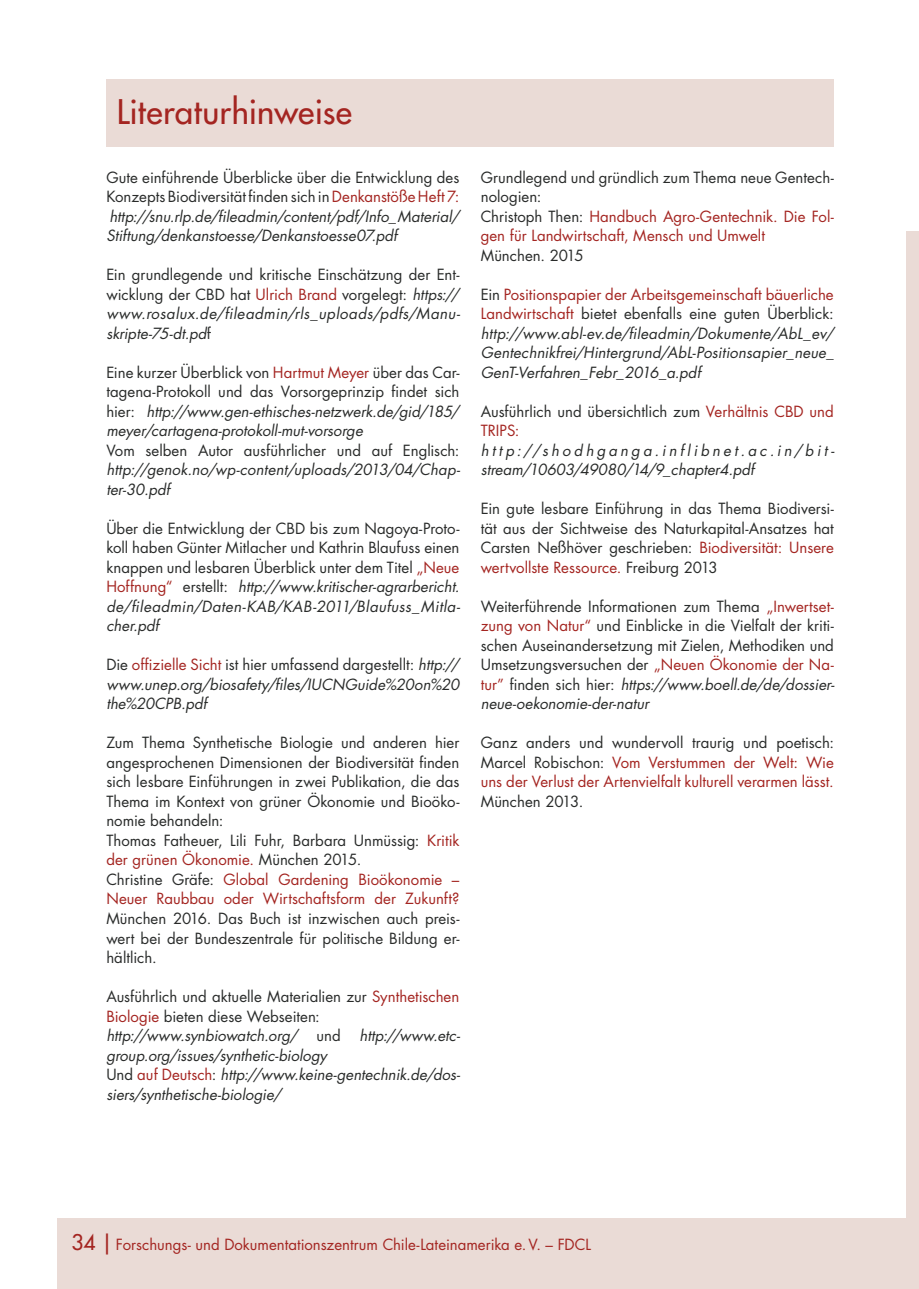
<style>
.page{position:relative;width:919px;height:1289px;background:#fff}
.page>*{position:absolute;margin:0;border:0;box-sizing:border-box;transform-origin:0 0}
.t1{font:500 33px "Futura Com";letter-spacing:.005em;color:#a42521}
.t2{font:15px/19.5px "Futura Std";color:#292b2a;text-align:justify}
.t3{font:italic 15px/19.5px "Futura Std";letter-spacing:.005em;color:#292b2a;text-align:justify}
.t4{font:15px/19.5px "Futura Std";color:#a42521}
.t5{font:italic 15px/19.5px "Futura Std";letter-spacing:.2em;color:#292b2a}
.s1{font-style:normal}
.s2{font-style:normal;color:#a42521}
.s3{color:#a42521}
.s4{font-style:italic}
.s5{color:#292b2a}
.s6{font-family:"Futura Com";font-weight:500;font-size:21px}
</style>
<div class="page">
<div style="left:57px;top:1218px;width:861px;height:70px;background:#eadbd6"></div>
<div style="left:106px;top:80px;width:727px;height:67px;background:#eadbd6"></div>
<div style="left:906px;top:232px;width:12px;height:1056px;background:#eadbd6"></div>
<h1 class="t1" style="left:117px;top:95px;width:237px">Literaturhinweise</h1>
<p class="t3" style="left:106px;top:168px;width:354px"><span class="s1">Gute einführende Überblicke über die Entwicklung des Konzepts Biodiversität finden sich in</span> <span class="s2">Denkanstöße Heft 7: </span>http://snu.rlp.de/fileadmin/content/pdf/Info_Material/ Stiftung/denkanstoesse/Denkanstoesse07.pdf</p>
<p class="t2" style="left:106px;top:266px;width:355px">Ein grundlegende und kritische Einschätzung der Ent&shy;wicklung der CBD hat <span class="s3">Ulrich Brand</span> vorgelegt: <span class="s4">https:// www.rosalux.de/fileadmin/rls_uploads/pdfs/Manu&shy;skripte-75-dt.pd</span>f</p>
<p class="t2" style="left:106px;top:363px;width:354px">Eine kurzer Überblick von <span class="s3">Hartmut Meyer</span> über das Car&shy;tagena-Protokoll und das Vorsorgeprinzip findet sich hier: <span class="s4">http://www.gen-ethisches-netzwerk.de/gid/185/ meyer/cartagena-protokoll-mut-vorsorge</span></p>
<p class="t2" style="left:106px;top:441px;width:354px">Vom selben Autor ausführlicher und auf Englisch:</p>
<p class="t3" style="left:106px;top:461px;width:355px">http://genok.no/wp-content/uploads/2013/04/Chap&shy;ter-30.pdf</p>
<p class="t2" style="left:106px;top:519px;width:355px">Über die Entwicklung der CBD bis zum Nagoya-Proto&shy;koll haben Günter Mitlacher und Kathrin Blaufuss einen knappen und lesbaren Überblick unter dem Titel <span class="s3">„Neue Hoffnung“</span> erstellt: <span class="s4">http://www.kritischer-agrarbericht. de/fileadmin/Daten-KAB/KAB-2011/Blaufuss_Mitla&shy;cher.pdf</span></p>
<p class="t3" style="left:106px;top:656px;width:354px"><span class="s1">Die</span> <span class="s2">offizielle Sicht</span> <span class="s1">ist hier umfassend dargestellt:</span> http:// www.unep.org/biosafety/files/IUCNGuide%20on%20 the%20CPB.pdf</p>
<p class="t2" style="left:106px;top:734px;width:354px;text-align:left">Zum Thema Synthetische Biologie und anderen hier angesprochenen Dimensionen der Biodiversität finden sich lesbare Einführungen in zwei Publikation, die das Thema im Kontext von grüner Ökonomie und Bioöko&shy;nomie behandeln:<br>Thomas Fatheuer, Lili Fuhr, Barbara Unmüssig: <span class="s3">Kritik der grünen Ökonomie.</span> München 2015.<br>Christine Gräfe: <span class="s3">Global Gardening Bioökonomie – Neuer Raubbau oder Wirtschaftsform der Zukunft?</span></p>
<p class="t2" style="left:106px;top:909px;width:354px">München 2016. Das Buch ist inzwischen auch preis&shy;wert bei der Bundeszentrale für politische Bildung er&shy;hältlich.</p>
<p class="t3" style="left:106px;top:987px;width:355px;text-align:left"><span class="s1">Ausführlich und aktuelle Materialien zur</span> <span class="s2">Synthetischen Biologie</span> <span class="s1">bieten diese Webseiten: </span>http://www.synbiowatch.org/ <span class="s1">und</span> http://www.etc&shy;group.org/issues/synthetic-biology<br><span class="s1">Und</span> <span class="s2">auf Deutsch</span><span class="s1">:</span> http://www.keine-gentechnik.de/dos&shy;siers/synthetische-biologie/</p>
<p class="t4" style="left:480px;top:168px;width:354px"><span class="s5">Grundlegend und gründlich zum Thema neue Gentech&shy;nologien:<br>Christoph Then:</span> Handbuch Agro-Gentechnik. Die Fol&shy;gen für Landwirtschaft, Mensch und Umwelt</p>
<p class="t2" style="left:480px;top:246px;width:104px">München. 2015</p>
<p class="t3" style="left:480px;top:285px;width:354px"><span class="s1">Ein</span> <span class="s2">Positionspapier der Arbeitsgemeinschaft bäuerliche Landwirtschaft</span> <span class="s1">bietet ebenfalls eine guten Überblick: </span>http://www.abl-ev.de/fileadmin/Dokumente/AbL_ev/ Gentechnikfrei/Hintergrund/AbL-Positionsapier_neue_ GenT-Verfahren_Febr_2016_a.pdf</p>
<p class="t2" style="left:480px;top:402px;width:354px">Ausführlich und übersichtlich zum <span class="s3">Verhältnis CBD und<br>TRIPS:</span></p>
<p class="t5" style="left:480px;top:441px;width:354px">http://shodhganga.inflibnet.ac.in/bit&shy;stream/10603/49080/14/9_chapter4.pdf</p>
<p class="t2" style="left:480px;top:500px;width:354px">Ein gute lesbare Einführung in das Thema Biodiversi&shy;tät aus der Sichtweise des Naturkapital-Ansatzes hat Carsten Neßhöver geschrieben: <span class="s3">Biodiversität: Unsere wertvollste Ressource.</span> Freiburg 2013</p>
<p class="t2" style="left:480px;top:597px;width:355px">Weiterführende Informationen zum Thema <span class="s3">„Inwertset&shy;zung von Natur“</span> und Einblicke in die Vielfalt der kriti&shy;schen Auseinandersetzung mit Zielen, Methodiken und Umsetzungsversuchen der <span class="s3">„Neuen Ökonomie der Na&shy;tur”</span> finden sich hier: <span class="s4">https://www.boell.de/de/dossier&shy;neue-oekonomie-der-natur</span></p>
<p class="t4" style="left:480px;top:734px;width:355px;text-align:justify"><span class="s5">Ganz anders und wundervoll traurig und poetisch:<br>Marcel Robischon:</span> Vom Verstummen der Welt: Wie uns der Verlust der Artenvielfalt kulturell verarmen lässt.</p>
<p class="t2" style="left:480px;top:792px;width:104px">München 2013.</p>
<p class="t4" style="left:71px;top:1235px;width:521px"><span class="s6">34 |</span> Forschungs- und Dokumentationszentrum Chile-Lateinamerika e. V. – FDCL</p>
</div>
